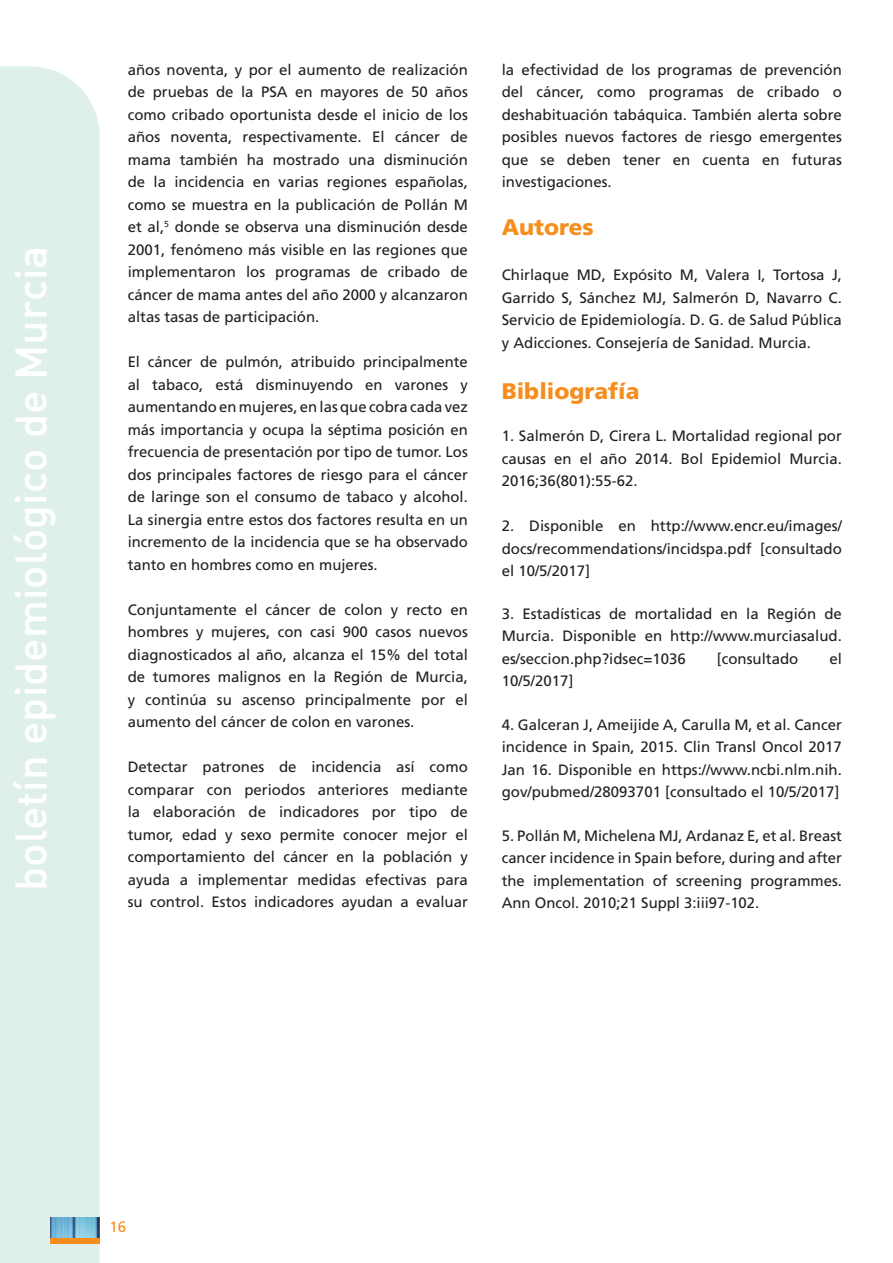
<style>
.page{position:relative;width:893px;height:1263px;background:#fff}
.page>*{position:absolute;margin:0;border:0;box-sizing:border-box;transform-origin:0 0}
.t1{font:500 43.5px "DIN Alternate";color:#fff}
.t2{font:900 22.5px "Frutiger LT Std";color:#f68e1e}
.t3{font:15px/22.5px "Frutiger LT Std";color:#231f20;text-align:justify}
.t4{font:15px "Frutiger LT Std";color:#f68e1e}
</style>
<div class="page">
<div style="left:0;top:66px;width:100px;height:1197px;background:#dff0eb"></div>
<img style="left:50px;top:1217px;width:50px;height:21px">
<div style="left:50px;top:1238px;width:50px;height:5px;background:#f68e1e"></div>
<h1 class="t1" style="left:3px;top:891px;width:647px;rotate:-90deg">boletín epidemiológico de Murcia</h1>
<p class="t3" style="left:128px;top:58px;width:342px">años noventa, y por el aumento de realización de pruebas de la PSA en mayores de 50 años como cribado oportunista desde el inicio de los años noventa, respectivamente. El cáncer de mama también ha mostrado una disminución de la incidencia en varias regiones españolas, como se muestra en la publicación de Pollán M et al,<sup>5</sup> donde se observa una disminución desde 2001, fenómeno más visible en las regiones que implementaron los programas de cribado de cáncer de mama antes del año 2000 y alcanzaron altas tasas de participación.</p>
<p class="t3" style="left:128px;top:351px;width:342px">El cáncer de pulmón, atribuido principalmente al tabaco, está disminuyendo en varones y aumentando en mujeres, en las que cobra cada vez más importancia y ocupa la séptima posición en frecuencia de presentación por tipo de tumor. Los dos principales factores de riesgo para el cáncer de laringe son el consumo de tabaco y alcohol.<br>La sinergia entre estos dos factores resulta en un incremento de la incidencia que se ha observado tanto en hombres como en mujeres.</p>
<p class="t3" style="left:128px;top:598px;width:342px">Conjuntamente el cáncer de colon y recto en hombres y mujeres, con casi 900 casos nuevos diagnosticados al año, alcanza el 15% del total de tumores malignos en la Región de Murcia, y continúa su ascenso principalmente por el aumento del cáncer de colon en varones.</p>
<p class="t3" style="left:128px;top:756px;width:342px">Detectar patrones de incidencia así como comparar con periodos anteriores mediante la elaboración de indicadores por tipo de tumor, edad y sexo permite conocer mejor el comportamiento del cáncer en la población y ayuda a implementar medidas efectivas para su control. Estos indicadores ayudan a evaluar</p>
<p class="t3" style="left:502px;top:58px;width:342px">la efectividad de los programas de prevención del cáncer, como programas de cribado o deshabituación tabáquica. También alerta sobre posibles nuevos factores de riesgo emergentes que se deben tener en cuenta en futuras investigaciones.</p>
<h2 class="t2" style="left:502px;top:214px;width:94px">Autores</h2>
<p class="t3" style="left:502px;top:264px;width:342px">Chirlaque MD, Expósito M, Valera I, Tortosa J, Garrido S, Sánchez MJ, Salmerón D, Navarro C.<br>Servicio de Epidemiología. D. G. de Salud Pública y Adicciones. Consejería de Sanidad. Murcia.</p>
<h2 class="t2" style="left:502px;top:378px;width:139px">Bibliografía</h2>
<p class="t3" style="left:502px;top:425px;width:342px">1. Salmerón D, Cirera L. Mortalidad regional por causas en el año 2014. Bol Epidemiol Murcia.<br>2016;36(801):55-62.</p>
<p class="t3" style="left:502px;top:515px;width:342px">2. Disponible en http://www.encr.eu/images/ docs/recommendations/incidspa.pdf [consultado el 10/5/2017]</p>
<p class="t3" style="left:502px;top:602px;width:342px">3. Estadísticas de mortalidad en la Región de Murcia. Disponible en http://www.murciasalud. es/seccion.php?idsec=1036</p>
<p class="t3" style="left:717px;top:647px;width:83px">[consultado</p>
<p class="t3" style="left:829px;top:647px;width:14px">el</p>
<p class="t3" style="left:502px;top:670px;width:73px">10/5/2017]</p>
<p class="t3" style="left:502px;top:713px;width:342px">4. Galceran J, Ameijide A, Carulla M, et al. Cancer incidence in Spain, 2015. Clin Transl Oncol 2017<br>Jan 16. Disponible en https://www.ncbi.nlm.nih. gov/pubmed/28093701 [consultado el 10/5/2017]</p>
<p class="t3" style="left:502px;top:824px;width:342px">5. Pollán M, Michelena MJ, Ardanaz E, et al. Breast cancer incidence in Spain before, during and after the implementation of screening programmes.<br>Ann Oncol. 2010;21 Suppl 3:iii97-102.</p>
<p class="t4" style="left:109px;top:1218px;width:18px">16</p>
</div>
